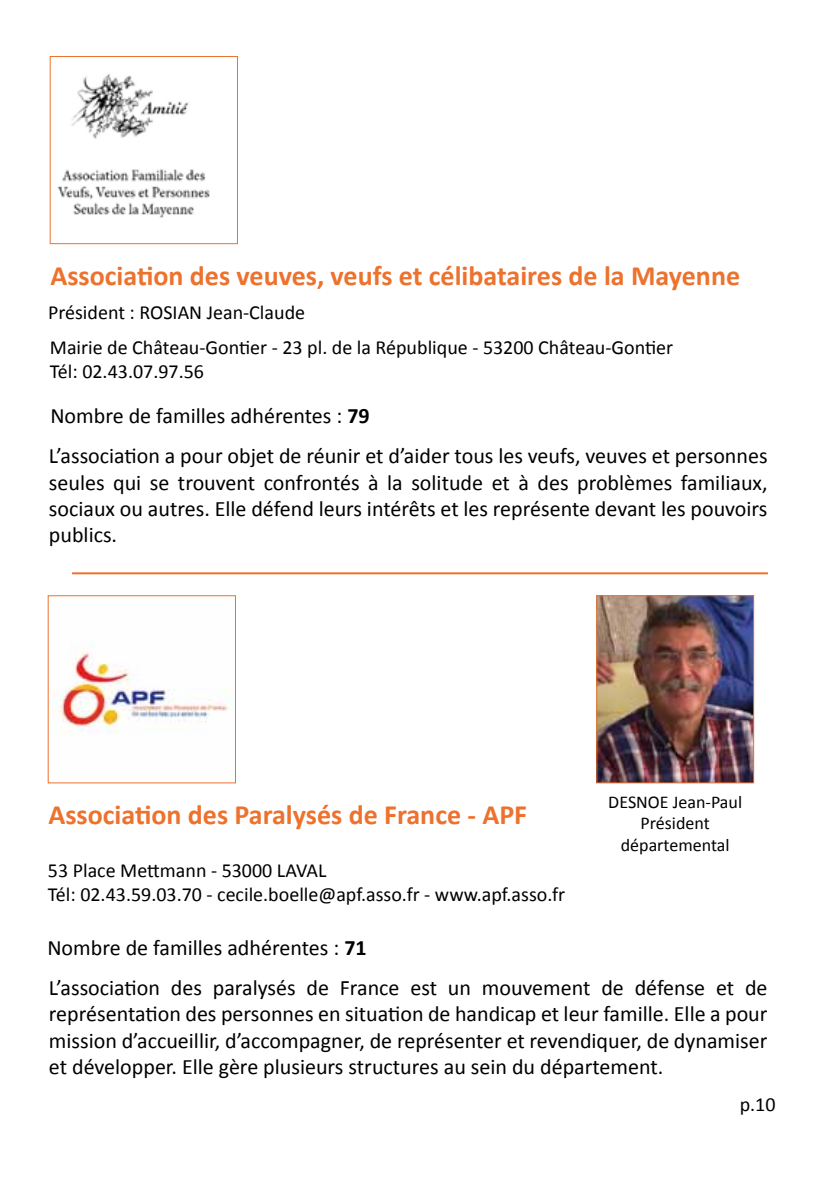
<style>
.page{position:relative;width:840px;height:1191px;background:#fff}
.page>*{position:absolute;margin:0;border:0;box-sizing:border-box;transform-origin:0 0}
.t1{font:700 28px "Calibri";color:#ec722e}
.t2{font:22px/26.4px "Calibri";color:#000}
.t3{font:20px/24px "Calibri";color:#000}
.t4{font:18px/21.6px "Calibri";color:#000;text-align:center}
.s1{font-weight:700}
</style>
<div class="page">
<img style="left:598px;top:597px;width:153px;height:184px">
<div style="left:596px;top:595px;width:157px;height:188px;border:1px solid #ec722e"></div>
<img style="left:59px;top:644px;width:173px;height:90px">
<img style="left:57px;top:73px;width:153px;height:145px">
<div style="left:50px;top:56px;width:187px;height:188px;border:1px solid #ec722e"></div>
<hr style="left:72px;top:572px;width:695px;height:2px;background:#ec722e">
<p class="t1" style="left:50px;top:257px;width:690px">Association des veuves, veufs et célibataires de la Mayenne</p>
<p class="t3" style="left:48px;top:296px;width:626px;line-height:34.4px">Président : ROSIAN Jean-Claude<br>Mairie de Château-Gontier - 23 pl. de la République - 53200 Château-Gontier</p>
<p class="t3" style="left:50px;top:359px;width:155px">Tél: 02.43.07.97.56</p>
<p class="t2" style="left:49px;top:396px;width:719px;line-height:39.6px">Nombre de familles adhérentes : <span class="s1">79<br></span>L’association a pour objet de réunir et d’aider tous les veufs, veuves et personnes</p>
<p class="t2" style="left:49px;top:469px;width:719px;text-align:justify">seules qui se trouvent confrontés à la solitude et à des problèmes familiaux, sociaux ou autres. Elle défend leurs intérêts et les représente devant les pouvoirs publics.</p>
<p class="t1" style="left:48px;top:796px;width:480px">Association des Paralysés de France - APF</p>
<p class="t3" style="left:48px;top:858px;width:518px">53 Place Mettmann - 53000 LAVAL<br>Tél: 02.43.59.03.70 - cecile.boelle@apf.asso.fr - www.apf.asso.fr</p>
<p class="t4" style="left:608px;top:791px;width:135px">DESNOE Jean-Paul<br>Président départemental</p>
<p class="t2" style="left:47px;top:928px;width:721px;line-height:39.6px">Nombre de familles adhérentes : <span class="s1">71<br></span>L’association des paralysés de France est un mouvement de défense et de</p>
<p class="t2" style="left:49px;top:1001px;width:719px;text-align:justify">représentation des personnes en situation de handicap et leur famille. Elle a pour mission d’accueillir, d’accompagner, de représenter et revendiquer, de dynamiser et développer. Elle gère plusieurs structures au sein du département.</p>
<p class="t3" style="left:739px;top:1092px;width:37px">p.10</p>
</div>
